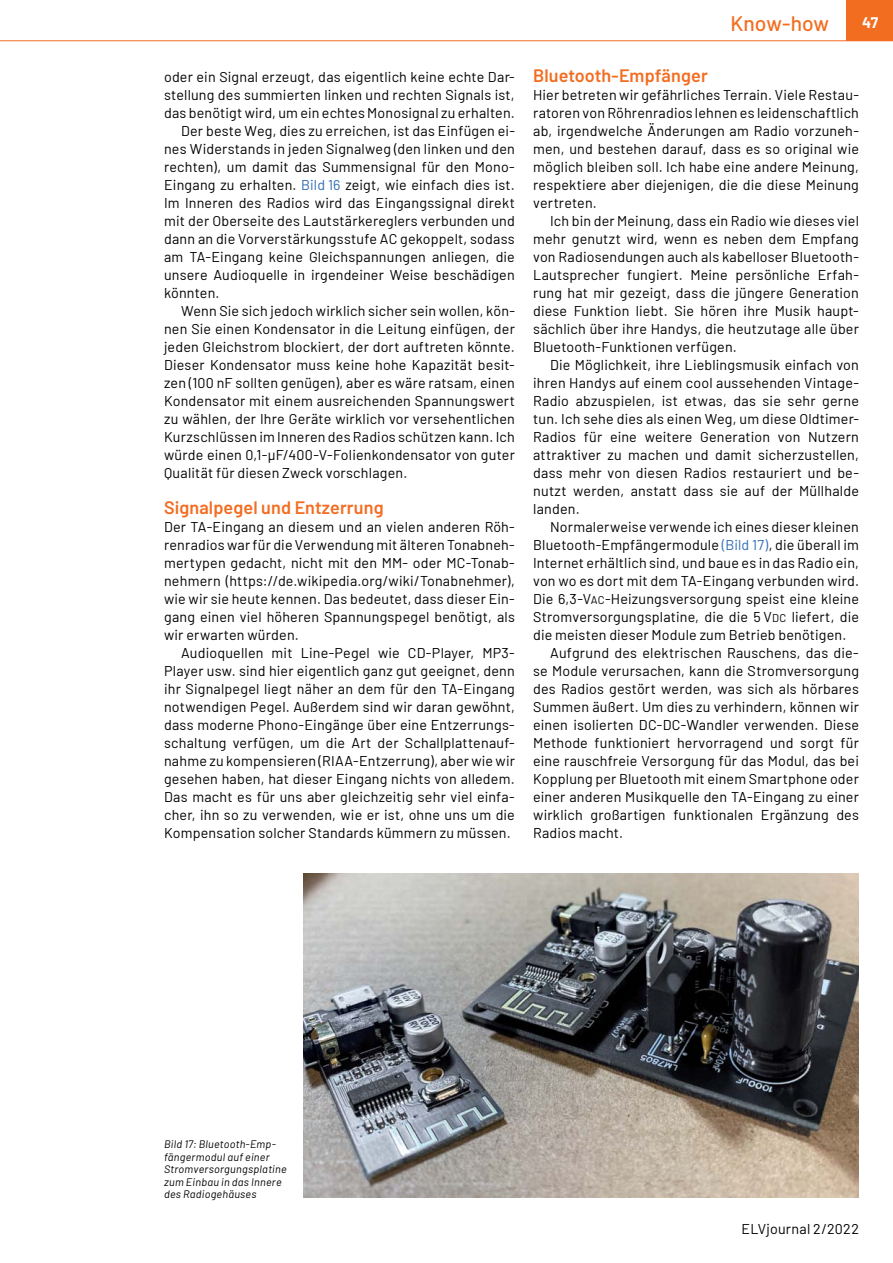
<style>
.page{position:relative;width:893px;height:1263px;background:#fff}
.page>*{position:absolute;margin:0;border:0;box-sizing:border-box;transform-origin:0 0}
.t1{font:500 21px "Barlow";color:#f36d21}
.t2{font:600 18px "Barlow";letter-spacing:.005em;color:#f36d21}
.t3{font:700 15px "Barlow";color:#fff}
.t4{font:14.25px/18px "Barlow";letter-spacing:.015em;color:#000;text-align:justify}
.t5{font:italic 10.8px/12.3px "Barlow";letter-spacing:.025em;color:#000}
.s1{color:#306db6}
.s2{font-size:11.25px}
</style>
<div class="page">
<div style="left:846px;top:0;width:47px;height:40px;background:#f36d21"></div>
<hr style="left:0;top:40px;width:893px;height:1px;background:#f36d21">
<img style="left:304px;top:874px;width:554px;height:324px">
<p class="t4" style="left:164px;top:67px;width:352px">oder ein Signal erzeugt, das eigentlich keine echte Dar-</p>
<p class="t4" style="left:164px;top:85px;width:352px">stellung des summierten linken und rechten Signals ist,</p>
<p class="t4" style="left:164px;top:103px;width:352px">das benötigt wird, um ein echtes Monosignal zu erhalten.</p>
<p class="t4" style="left:181px;top:121px;width:335px">Der beste Weg, dies zu erreichen, ist das Einfügen ei-</p>
<p class="t4" style="left:164px;top:139px;width:352px">nes Widerstands in jeden Signalweg (den linken und den</p>
<p class="t4" style="left:164px;top:157px;width:352px">rechten), um damit das Summensignal für den Mono-</p>
<p class="t4" style="left:164px;top:175px;width:352px">Eingang zu erhalten. <span class="s1">Bild 16</span> zeigt, wie einfach dies ist.</p>
<p class="t4" style="left:164px;top:193px;width:352px">Im Inneren des Radios wird das Eingangssignal direkt</p>
<p class="t4" style="left:164px;top:211px;width:352px">mit der Oberseite des Lautstärkereglers verbunden und</p>
<p class="t4" style="left:164px;top:229px;width:352px">dann an die Vorverstärkungsstufe AC gekoppelt, sodass</p>
<p class="t4" style="left:164px;top:247px;width:352px">am TA-Eingang keine Gleichspannungen anliegen, die</p>
<p class="t4" style="left:164px;top:265px;width:352px">unsere Audioquelle in irgendeiner Weise beschädigen</p>
<p class="t4" style="left:164px;top:283px;width:57px">könnten.</p>
<p class="t4" style="left:181px;top:301px;width:335px">Wenn Sie sich jedoch wirklich sicher sein wollen, kön-</p>
<p class="t4" style="left:164px;top:319px;width:352px">nen Sie einen Kondensator in die Leitung einfügen, der</p>
<p class="t4" style="left:164px;top:337px;width:352px">jeden Gleichstrom blockiert, der dort auftreten könnte.</p>
<p class="t4" style="left:164px;top:355px;width:352px">Dieser Kondensator muss keine hohe Kapazität besit-</p>
<p class="t4" style="left:164px;top:373px;width:352px">zen (100 nF sollten genügen), aber es wäre ratsam, einen</p>
<p class="t4" style="left:164px;top:391px;width:352px">Kondensator mit einem ausreichenden Spannungswert</p>
<p class="t4" style="left:164px;top:409px;width:352px">zu wählen, der Ihre Geräte wirklich vor versehentlichen</p>
<p class="t4" style="left:164px;top:427px;width:352px">Kurzschlüssen im Inneren des Radios schützen kann. Ich</p>
<p class="t4" style="left:164px;top:445px;width:352px">würde einen 0,1-μF/400-V-Folienkondensator von guter</p>
<p class="t4" style="left:164px;top:463px;width:245px">Qualität für diesen Zweck vorschlagen.</p>
<p class="t2" style="left:164px;top:496px;width:221px">Signalpegel und Entzerrung</p>
<p class="t4" style="left:164px;top:517px;width:352px">Der TA-Eingang an diesem und an vielen anderen Röh&shy;renradios war für die Verwendung mit älteren Tonabneh&shy;mertypen gedacht, nicht mit den MM- oder MC-Tonab&shy;nehmern (https://de.wikipedia.org/wiki/Tonabnehmer), wie wir sie heute kennen. Das bedeutet, dass dieser Ein&shy;gang einen viel höheren Spannungspegel benötigt, als wir erwarten würden.</p>
<p class="t4" style="left:164px;top:643px;width:352px;text-indent:17px">Audioquellen mit Line-Pegel wie CD-Player, MP3- Player usw. sind hier eigentlich ganz gut geeignet, denn ihr Signalpegel liegt näher an dem für den TA-Eingang notwendigen Pegel. Außerdem sind wir daran gewöhnt, dass moderne Phono-Eingänge über eine Entzerrungs&shy;schaltung verfügen, um die Art der Schallplattenauf&shy;nahme zu kompensieren (RIAA-Entzerrung), aber wie wir gesehen haben, hat dieser Eingang nichts von alledem.<br>Das macht es für uns aber gleichzeitig sehr viel einfa&shy;cher, ihn so zu verwenden, wie er ist, ohne uns um die Kompensation solcher Standards kümmern zu müssen.</p>
<h1 class="t1" style="left:730px;top:10px;width:100px">Know-how</h1>
<p class="t3" style="left:862px;top:13px;width:17px">47</p>
<p class="t2" style="left:533px;top:64px;width:176px">Bluetooth-Empfänger</p>
<p class="t4" style="left:533px;top:85px;width:327px">Hier betreten wir gefährliches Terrain. Viele Restau&shy;ratoren von Röhrenradios lehnen es leidenschaftlich ab, irgendwelche Änderungen am Radio vorzuneh&shy;men, und bestehen darauf, dass es so original wie möglich bleiben soll. Ich habe eine andere Meinung, respektiere aber diejenigen, die die diese Meinung vertreten.</p>
<p class="t4" style="left:533px;top:211px;width:327px;text-indent:17px">Ich bin der Meinung, dass ein Radio wie dieses viel mehr genutzt wird, wenn es neben dem Empfang von Radiosendungen auch als kabelloser Bluetooth-Lautsprecher fungiert. Meine persönliche Erfah&shy;rung hat mir gezeigt, dass die jüngere Generation diese Funktion liebt. Sie hören ihre Musik haupt&shy;sächlich über ihre Handys, die heutzutage alle über Bluetooth-Funktionen verfügen.</p>
<p class="t4" style="left:533px;top:355px;width:327px;text-indent:17px">Die Möglichkeit, ihre Lieblingsmusik einfach von ihren Handys auf einem cool aussehenden Vintage-Radio abzuspielen, ist etwas, das sie sehr gerne tun. Ich sehe dies als einen Weg, um diese Oldtimer-Radios für eine weitere Generation von Nutzern attraktiver zu machen und damit sicherzustellen, dass mehr von diesen Radios restauriert und be&shy;nutzt werden, anstatt dass sie auf der Müllhalde landen.</p>
<p class="t4" style="left:550px;top:517px;width:310px">Normalerweise verwende ich eines dieser kleinen</p>
<p class="t4" style="left:533px;top:535px;width:327px">Bluetooth-Empfängermodule <span class="s1">(Bild 17)</span>, die überall im</p>
<p class="t4" style="left:533px;top:553px;width:327px">Internet erhältlich sind, und baue es in das Radio ein,</p>
<p class="t4" style="left:533px;top:571px;width:327px">von wo es dort mit dem TA-Eingang verbunden wird.</p>
<p class="t4" style="left:533px;top:589px;width:327px">Die 6,3-V<span class="s2">AC</span>-Heizungsversorgung speist eine kleine</p>
<p class="t4" style="left:533px;top:607px;width:327px">Stromversorgungsplatine, die die 5 V<span class="s2">DC</span> liefert, die</p>
<p class="t4" style="left:533px;top:625px;width:315px">die meisten dieser Module zum Betrieb benötigen.</p>
<p class="t4" style="left:550px;top:643px;width:310px">Aufgrund des elektrischen Rauschens, das die-</p>
<p class="t4" style="left:533px;top:661px;width:327px">se Module verursachen, kann die Stromversorgung</p>
<p class="t4" style="left:533px;top:679px;width:327px">des Radios gestört werden, was sich als hörbares</p>
<p class="t4" style="left:533px;top:697px;width:327px">Summen äußert. Um dies zu verhindern, können wir</p>
<p class="t4" style="left:533px;top:715px;width:327px">einen isolierten DC-DC-Wandler verwenden. Diese</p>
<p class="t4" style="left:533px;top:733px;width:327px">Methode funktioniert hervorragend und sorgt für</p>
<p class="t4" style="left:533px;top:751px;width:327px">eine rauschfreie Versorgung für das Modul, das bei</p>
<p class="t4" style="left:533px;top:769px;width:327px">Kopplung per Bluetooth mit einem Smartphone oder</p>
<p class="t4" style="left:533px;top:787px;width:327px">einer anderen Musikquelle den TA-Eingang zu einer</p>
<p class="t4" style="left:533px;top:805px;width:327px">wirklich großartigen funktionalen Ergänzung des</p>
<p class="t4" style="left:533px;top:823px;width:92px">Radios macht.</p>
<p class="t5" style="left:164px;top:1138px;width:124px">Bild 17: Bluetooth-Emp&shy;fängermodul auf einer<br>Stromversorgungsplatine zum Einbau in das Innere des Radio gehäuses</p>
<p class="t4" style="left:742px;top:1219px;width:119px">ELVjournal 2/2022</p>
</div>
